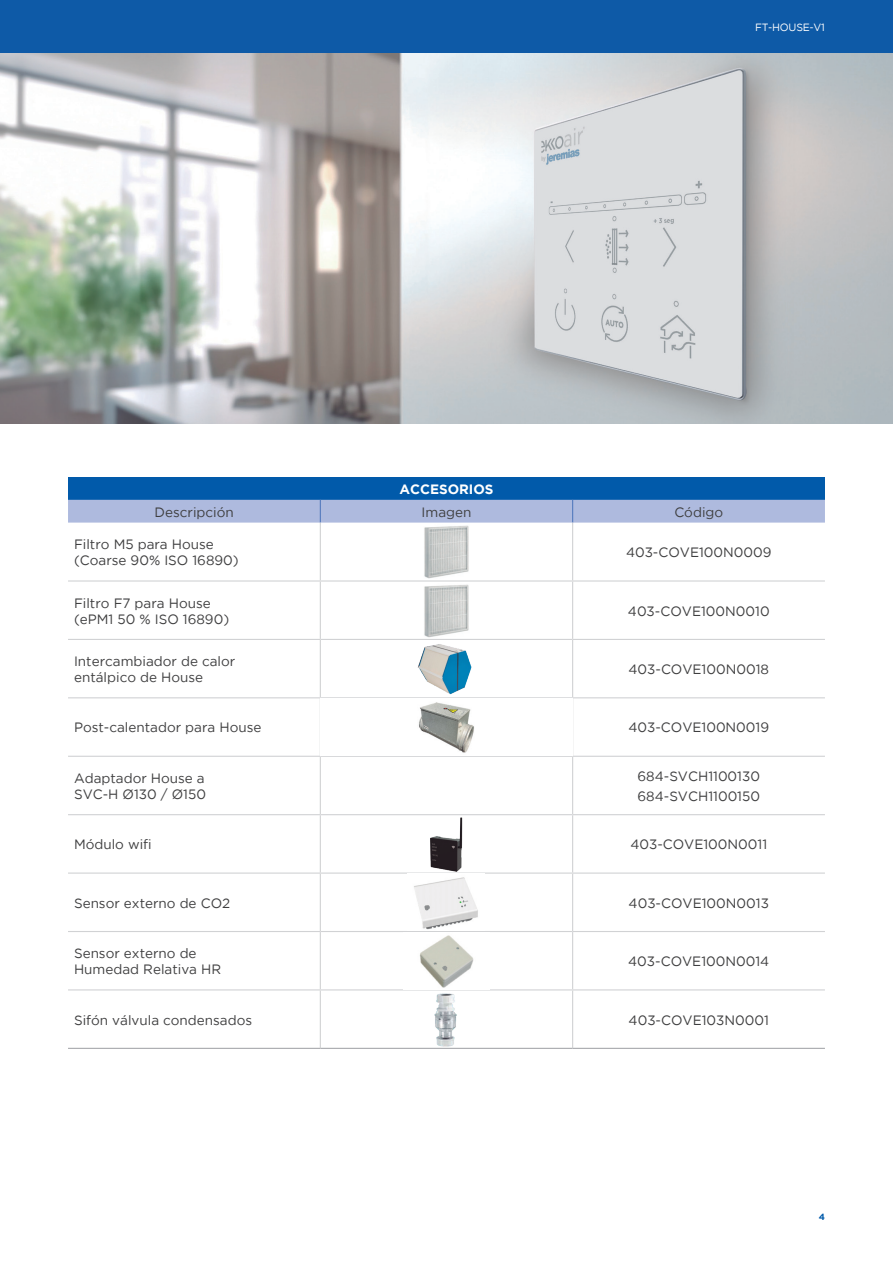
<style>
.page{position:relative;width:893px;height:1263px;background:#fff}
.page>*{position:absolute;margin:0;border:0;box-sizing:border-box;transform-origin:0 0}
.t1{font:13.5px/16.2px "Gotham";color:#3e3e3f}
.t2{font:700 13.5px "Gotham";color:#fff}
.t3{font:10.5px "Gotham";letter-spacing:-.025em;color:#fff}
.t4{font:700 9px "Gotham";color:#015aaa}
</style>
<div class="page">
<div style="left:0;top:0;width:893px;height:53px;background:#0e5aa7"></div>
<div style="left:68px;top:477px;width:757px;height:23px;background:#015aaa"></div>
<div style="left:68px;top:500px;width:757px;height:23px;background:#aebade"></div>
<hr style="left:320px;top:523px;width:1px;height:57px;background:#d1d2d4">
<hr style="left:572px;top:523px;width:1px;height:57px;background:#d1d2d4">
<hr style="left:68px;top:580px;width:252px;height:2px;background:#d1d2d4">
<hr style="left:320px;top:580px;width:253px;height:2px;background:#d1d2d4">
<hr style="left:320px;top:582px;width:1px;height:57px;background:#d1d2d4">
<hr style="left:573px;top:580px;width:252px;height:2px;background:#d1d2d4">
<hr style="left:572px;top:582px;width:1px;height:57px;background:#d1d2d4">
<hr style="left:68px;top:639px;width:252px;height:1px;background:#d1d2d4">
<hr style="left:320px;top:639px;width:253px;height:1px;background:#d1d2d4">
<hr style="left:320px;top:640px;width:1px;height:57px;background:#d1d2d4">
<hr style="left:573px;top:639px;width:252px;height:1px;background:#d1d2d4">
<hr style="left:572px;top:640px;width:1px;height:57px;background:#d1d2d4">
<hr style="left:68px;top:697px;width:252px;height:1px;background:#d1d2d4">
<hr style="left:320px;top:697px;width:253px;height:1px;background:#d1d2d4">
<hr style="left:320px;top:698px;width:1px;height:58px;background:#d1d2d4">
<hr style="left:573px;top:697px;width:252px;height:1px;background:#d1d2d4">
<hr style="left:572px;top:698px;width:1px;height:58px;background:#d1d2d4">
<hr style="left:68px;top:756px;width:252px;height:1px;background:#d1d2d4">
<hr style="left:320px;top:756px;width:253px;height:1px;background:#d1d2d4">
<hr style="left:320px;top:757px;width:1px;height:57px;background:#d1d2d4">
<hr style="left:573px;top:756px;width:252px;height:1px;background:#d1d2d4">
<hr style="left:572px;top:757px;width:1px;height:57px;background:#d1d2d4">
<hr style="left:68px;top:814px;width:252px;height:1px;background:#d1d2d4">
<hr style="left:320px;top:814px;width:253px;height:1px;background:#d1d2d4">
<hr style="left:320px;top:815px;width:1px;height:57px;background:#d1d2d4">
<hr style="left:573px;top:814px;width:252px;height:1px;background:#d1d2d4">
<hr style="left:572px;top:815px;width:1px;height:57px;background:#d1d2d4">
<hr style="left:68px;top:872px;width:252px;height:2px;background:#d1d2d4">
<hr style="left:320px;top:872px;width:253px;height:2px;background:#d1d2d4">
<hr style="left:320px;top:874px;width:1px;height:57px;background:#d1d2d4">
<hr style="left:573px;top:872px;width:252px;height:2px;background:#d1d2d4">
<hr style="left:572px;top:874px;width:1px;height:57px;background:#d1d2d4">
<hr style="left:68px;top:931px;width:252px;height:1px;background:#d1d2d4">
<hr style="left:320px;top:931px;width:253px;height:1px;background:#d1d2d4">
<hr style="left:320px;top:932px;width:1px;height:57px;background:#d1d2d4">
<hr style="left:573px;top:931px;width:252px;height:1px;background:#d1d2d4">
<hr style="left:572px;top:932px;width:1px;height:57px;background:#d1d2d4">
<hr style="left:68px;top:989px;width:252px;height:1px;background:#d1d2d4">
<hr style="left:320px;top:989px;width:253px;height:1px;background:#d1d2d4">
<hr style="left:320px;top:990px;width:1px;height:58px;background:#d1d2d4">
<hr style="left:573px;top:989px;width:252px;height:1px;background:#d1d2d4">
<hr style="left:572px;top:990px;width:1px;height:58px;background:#d1d2d4">
<hr style="left:68px;top:1048px;width:252px;height:1px;background:#a8a9ad">
<hr style="left:320px;top:1048px;width:253px;height:1px;background:#a8a9ad">
<hr style="left:573px;top:1048px;width:252px;height:1px;background:#a8a9ad">
<img style="left:424px;top:525px;width:45px;height:54px">
<img style="left:424px;top:584px;width:45px;height:53px">
<img style="left:417px;top:644px;width:55px;height:51px">
<img style="left:419px;top:702px;width:55px;height:51px">
<img style="left:362px;top:815px;width:158px;height:57px">
<img style="left:414px;top:877px;width:64px;height:53px">
<img style="left:419px;top:935px;width:55px;height:53px">
<img style="left:434px;top:993px;width:23px;height:54px">
<img style="left:0;top:53px;width:893px;height:371px">
<p class="t2" style="left:399px;top:480px;width:96px">ACCESORIOS</p>
<p class="t3" style="left:755px;top:20px;width:71px">FT-HOUSE-V1</p>
<p class="t1" style="left:155px;top:503px;width:81px">Descripción</p>
<p class="t1" style="left:422px;top:503px;width:51px">Imagen</p>
<p class="t1" style="left:674px;top:503px;width:50px">Código</p>
<p class="t1" style="left:74px;top:536px;width:166px">Filtro M5 para House (Coarse 90% ISO 16890)</p>
<p class="t1" style="left:626px;top:544px;width:147px">403-COVE100N0009</p>
<p class="t1" style="left:74px;top:594px;width:157px">Filtro F7 para House (ePM1 50 % ISO 16890)</p>
<p class="t1" style="left:628px;top:602px;width:143px">403-COVE100N0010</p>
<p class="t1" style="left:74px;top:653px;width:163px">Intercambiador de calor entálpico de House</p>
<p class="t1" style="left:628px;top:661px;width:142px">403-COVE100N0018</p>
<p class="t1" style="left:74px;top:719px;width:189px">Post-calentador para House</p>
<p class="t1" style="left:628px;top:719px;width:142px">403-COVE100N0019</p>
<p class="t1" style="left:74px;top:770px;width:133px">Adaptador House a<br>SVC-H Ø130 / Ø150</p>
<p class="t1" style="left:637px;top:767px;width:124px">684-SVCH1100130</p>
<p class="t1" style="left:637px;top:788px;width:124px">684-SVCH1100150</p>
<p class="t1" style="left:74px;top:836px;width:79px">Módulo wifi</p>
<p class="t1" style="left:630px;top:836px;width:138px">403-COVE100N0011</p>
<p class="t1" style="left:74px;top:894px;width:158px">Sensor externo de CO2</p>
<p class="t1" style="left:629px;top:894px;width:142px">403-COVE100N0013</p>
<p class="t1" style="left:74px;top:945px;width:149px">Sensor externo de<br>Humedad Relativa HR</p>
<p class="t1" style="left:628px;top:953px;width:143px">403-COVE100N0014</p>
<p class="t1" style="left:74px;top:1011px;width:180px">Sifón válvula condensados</p>
<p class="t1" style="left:629px;top:1011px;width:142px">403-COVE103N0001</p>
<p class="t4" style="left:819px;top:1211px;width:8px">4</p>
</div>
